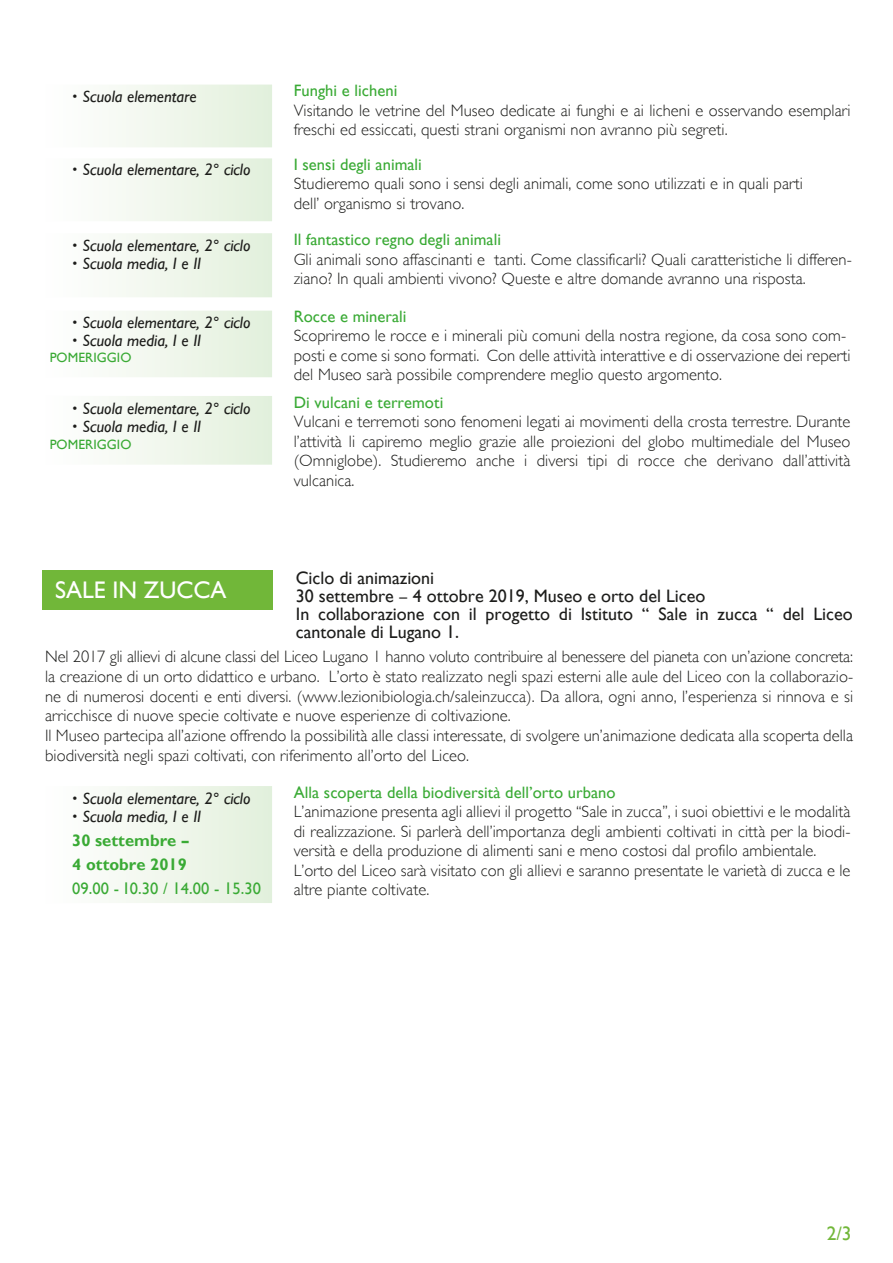
<style>
.page{position:relative;width:893px;height:1263px;background:#fff}
.page>*{position:absolute;margin:0;border:0;box-sizing:border-box;transform-origin:0 0}
.t1{font:24px "Gill Sans";color:#fff}
.t2{font:19.5px "Gill Sans";color:#72b73a}
.t3{font:18px/18px "Gill Sans";color:#1d1d1b}
.t4{font:300 16.5px/19.5px "Gill Sans";letter-spacing:.005em;color:#1d1d1b}
.t5{font:italic 16.5px "Gill Sans";color:#1d1d1b}
.t6{font:16.5px "Gill Sans";letter-spacing:.005em;color:#3aaa35}
.t7{font:700 16.5px/24px "Gill Sans";letter-spacing:.005em;color:#3aaa35}
.t8{font:13.5px "Gill Sans";letter-spacing:.005em;color:#3aaa35}
</style>
<div class="page">
<div style="left:43px;top:570px;width:229px;height:39px;background:#71b739"></div>
<div style="left:43px;top:158px;width:229px;height:63px;background:linear-gradient(to right,#fff,#e3f0dc)"></div>
<div style="left:43px;top:85px;width:229px;height:62px;background:linear-gradient(to right,#fff,#e3f0dc)"></div>
<div style="left:43px;top:233px;width:229px;height:64px;background:linear-gradient(to right,#fff,#e3f0dc)"></div>
<div style="left:43px;top:311px;width:229px;height:66px;background:linear-gradient(to right,#fff,#e3f0dc)"></div>
<div style="left:43px;top:396px;width:229px;height:69px;background:linear-gradient(to right,#fff,#e3f0dc)"></div>
<div style="left:43px;top:786px;width:229px;height:117px;background:linear-gradient(to right,#fff,#e3f0dc)"></div>
<p class="t5" style="left:72px;top:86px;width:126px">• Scuola elementare</p>
<p class="t5" style="left:72px;top:160px;width:180px">• Scuola elementare, 2° ciclo</p>
<p class="t5" style="left:72px;top:236px;width:180px">• Scuola elementare, 2° ciclo</p>
<p class="t5" style="left:72px;top:254px;width:131px">• Scuola media, I e II</p>
<p class="t5" style="left:72px;top:312px;width:180px">• Scuola elementare, 2° ciclo</p>
<p class="t5" style="left:72px;top:330px;width:131px">• Scuola media, I e II</p>
<p class="t8" style="left:50px;top:350px;width:83px">POMERIGGIO</p>
<p class="t5" style="left:72px;top:398px;width:180px">• Scuola elementare, 2° ciclo</p>
<p class="t5" style="left:72px;top:416px;width:131px">• Scuola media, I e II</p>
<p class="t8" style="left:50px;top:437px;width:83px">POMERIGGIO</p>
<h1 class="t1" style="left:55px;top:576px;width:173px">SALE IN ZUCCA</h1>
<p class="t6" style="left:294px;top:81px;width:105px">Funghi e licheni</p>
<p class="t4" style="left:294px;top:101px;width:558px">Visitando le vetrine del Museo dedicate ai funghi e ai licheni e osservando esemplari freschi ed essiccati, questi strani organismi non avranno più segreti.</p>
<p class="t6" style="left:294px;top:154px;width:130px">I sensi degli animali</p>
<p class="t4" style="left:294px;top:174px;width:511px">Studieremo quali sono i sensi degli animali, come sono utilizzati e in quali parti dell’ organismo si trovano.</p>
<p class="t6" style="left:294px;top:230px;width:209px">Il fantastico regno degli animali</p>
<p class="t4" style="left:294px;top:249px;width:560px">Gli animali sono affascinanti e tanti. Come classificarli? Quali caratteristiche li differen&shy;ziano? In quali ambienti vivono? Queste e altre domande avranno una risposta.</p>
<p class="t6" style="left:294px;top:307px;width:114px">Rocce e minerali</p>
<p class="t4" style="left:294px;top:326px;width:558px">Scopriremo le rocce e i minerali più comuni della nostra regione, da cosa sono com&shy;posti e come si sono formati. Con delle attività interattive e di osservazione dei reperti del Museo sarà possibile comprendere meglio questo argomento.</p>
<p class="t6" style="left:294px;top:392px;width:151px">Di vulcani e terremoti</p>
<p class="t4" style="left:294px;top:412px;width:558px;text-align:justify">Vulcani e terremoti sono fenomeni legati ai movimenti della crosta terrestre. Durante l’attività li capiremo meglio grazie alle proiezioni del globo multimediale del Museo (Omniglobe). Studieremo anche i diversi tipi di rocce che derivano dall’attività vulcanica.</p>
<p class="t3" style="left:296px;top:569px;width:558px">Ciclo di animazioni<br>30 settembre – 4 ottobre 2019, Museo e orto del Liceo<br>In collaborazione con il progetto di Istituto “ Sale in zucca “ del Liceo cantonale di Lugano 1.</p>
<p class="t4" style="left:45px;top:647px;width:810px">Nel 2017 gli allievi di alcune classi del Liceo Lugano 1 hanno voluto contribuire al benessere del pianeta con un’azione concreta: la creazione di un orto didattico e urbano. L’orto è stato realizzato negli spazi esterni alle aule del Liceo con la collaborazio&shy;ne di numerosi docenti e enti diversi. (www.lezionibiologia.ch/saleinzucca). Da allora, ogni anno, l’esperienza si rinnova e si arricchisce di nuove specie coltivate e nuove esperienze di coltivazione.<br>Il Museo partecipa all’azione offrendo la possibilità alle classi interessate, di svolgere un’animazione dedicata alla scoperta della biodiversità negli spazi coltivati, con riferimento all’orto del Liceo.</p>
<p class="t5" style="left:72px;top:789px;width:180px">• Scuola elementare, 2° ciclo</p>
<p class="t5" style="left:72px;top:807px;width:131px">• Scuola media, I e II</p>
<p class="t7" style="left:72px;top:828px;width:119px">30 settembre –<br>4 ottobre 2019</p>
<p class="t6" style="left:72px;top:878px;width:190px">09.00 - 10.30 / 14.00 - 15.30</p>
<p class="t6" style="left:294px;top:783px;width:323px">Alla scoperta della biodiversità dell’orto urbano</p>
<p class="t4" style="left:294px;top:802px;width:558px">L’animazione presenta agli allievi il progetto “Sale in zucca”, i suoi obiettivi e le modalità di realizzazione. Si parlerà dell’importanza degli ambienti coltivati in città per la biodi&shy;versità e della produzione di alimenti sani e meno costosi dal profilo ambientale.<br>L’orto del Liceo sarà visitato con gli allievi e saranno presentate le varietà di zucca e le altre piante coltivate.</p>
<p class="t2" style="left:827px;top:1222px;width:26px">2/3</p>
</div>
